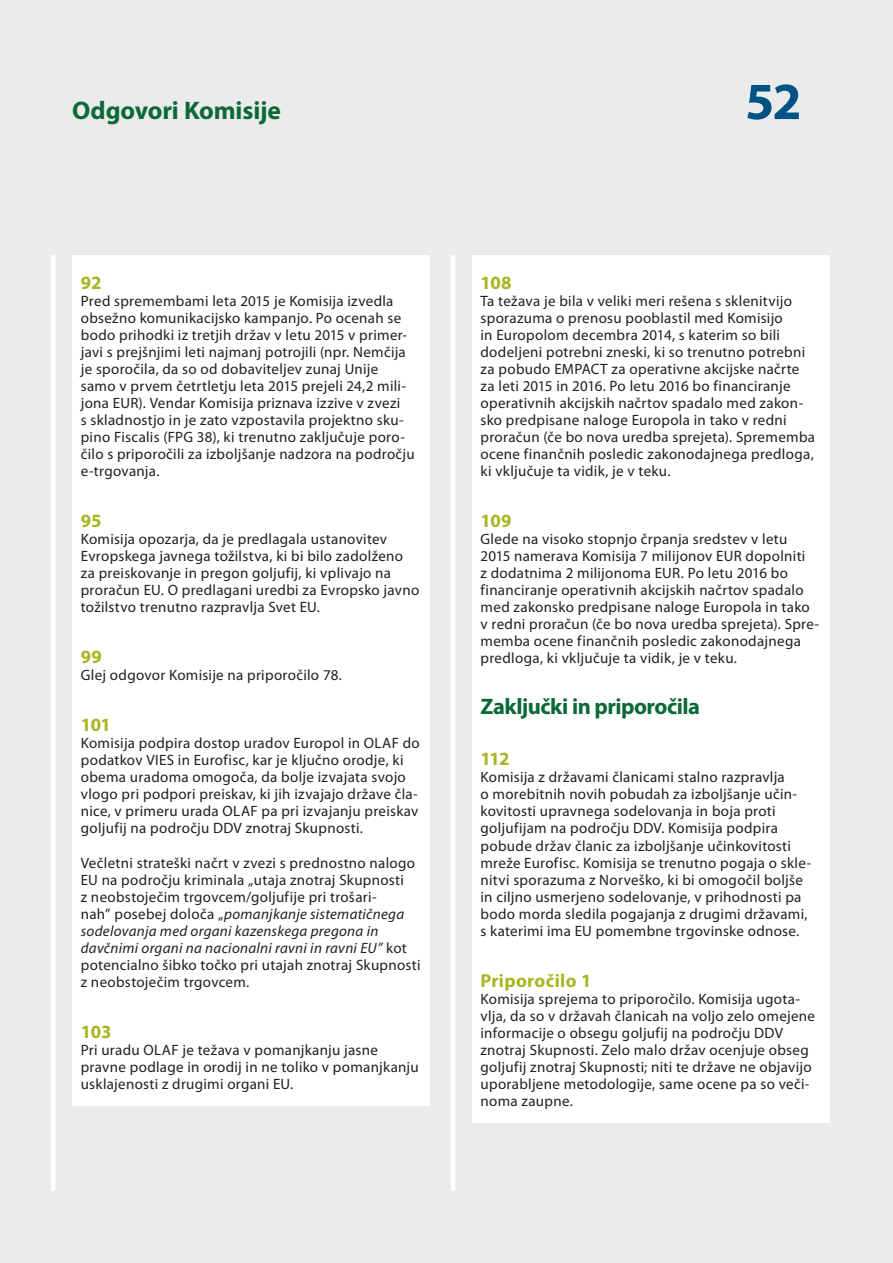
<style>
.page{position:relative;width:893px;height:1263px;background:#ebebeb}
.page>*{position:absolute;margin:0;border:0;box-sizing:border-box;transform-origin:0 0}
.t1{font:700 52.5px "Myriad Pro";color:#015386}
.t2{font:700 25.5px "Myriad Pro";letter-spacing:-.005em;color:#0b6938}
.K_02_-_REP_TITRE_1_1{font:700 22.5px "Myriad Pro";letter-spacing:-.02em;color:#0b6938}
.K_03_-_REP_CHIFFRE{font:700 18.75px "Myriad Pro";letter-spacing:.01em;color:#a7b621}
.K_04_-_REP_TEXTE_COU{font:15px/17px "Myriad Pro";letter-spacing:.02em;color:#231f20}
.s1{font-style:italic}
</style>
<div class="page">
<div style="left:51px;top:255px;width:5px;height:936px;background:#fff"></div>
<hr style="left:451px;top:255px;width:4px;height:936px;background:#fff">
<div style="left:472px;top:255px;width:357px;height:868px;background:#fff"></div>
<div style="left:72px;top:255px;width:357px;height:851px;background:#fff"></div>
<h2 class="t2" style="left:72px;top:94px;width:210px">Odgovori Komisije</h2>
<h1 class="t1" style="left:745px;top:67px;width:58px">52</h1>
<p class="K_03_-_REP_CHIFFRE" style="left:81px;top:271px;width:22px">92</p>
<p class="K_04_-_REP_TEXTE_COU" style="left:81px;top:292px;width:335px">Pred spremembami leta 2015 je Komisija izvedla obsežno komunikacijsko kampanjo. Po ocenah se bodo prihodki iz tretjih držav v letu 2015 v primer&shy;javi s prejšnjimi leti najmanj potrojili (npr. Nemčija je sporočila, da so od dobaviteljev zunaj Unije samo v prvem četrtletju leta 2015 prejeli 24,2 mili&shy;jona EUR). Vendar Komisija priznava izzive v zvezi<br>s skladnostjo in je zato vzpostavila projektno sku&shy;pino Fiscalis (FPG 38), ki trenutno zaključuje poro&shy;čilo s priporočili za izboljšanje nadzora na področju e-trgovanja.</p>
<p class="K_03_-_REP_CHIFFRE" style="left:81px;top:509px;width:22px">95</p>
<p class="K_04_-_REP_TEXTE_COU" style="left:81px;top:531px;width:340px">Komisija opozarja, da je predlagala ustanovitev Evropskega javnega tožilstva, ki bi bilo zadolženo za preiskovanje in pregon goljufij, ki vplivajo na proračun EU. O predlagani uredbi za Evropsko javno tožilstvo trenutno razpravlja Svet EU.</p>
<p class="K_03_-_REP_CHIFFRE" style="left:81px;top:645px;width:23px">99</p>
<p class="K_04_-_REP_TEXTE_COU" style="left:81px;top:667px;width:263px">Glej odgovor Komisije na priporočilo 78.</p>
<p class="K_03_-_REP_CHIFFRE" style="left:81px;top:713px;width:32px">101</p>
<p class="K_04_-_REP_TEXTE_COU" style="left:81px;top:735px;width:340px">Komisija podpira dostop uradov Europol in OLAF do podatkov VIES in Eurofisc, kar je ključno orodje, ki obema uradoma omogoča, da bolje izvajata svojo vlogo pri podpori preiskav, ki jih izvajajo države čla&shy;nice, v primeru urada OLAF pa pri izvajanju preiskav goljufij na področju DDV znotraj Skupnosti.</p>
<p class="K_04_-_REP_TEXTE_COU" style="left:81px;top:854px;width:341px">Večletni strateški načrt v zvezi s prednostno nalogo EU na področju kriminala „utaja znotraj Skupnosti<br>z neobstoječim trgovcem/goljufije pri trošari-<br>nah” posebej določa „<span class="s1">pomanjkanje sistematičnega sodelovanja med organi kazenskega pregona in davčnimi organi na nacionalni ravni in ravni EU”</span> kot potencialno šibko točko pri utajah znotraj Skupnosti z neobstoječim trgovcem.</p>
<p class="K_03_-_REP_CHIFFRE" style="left:81px;top:1019px;width:32px">103</p>
<p class="K_04_-_REP_TEXTE_COU" style="left:81px;top:1041px;width:339px">Pri uradu OLAF je težava v pomanjkanju jasne pravne podlage in orodij in ne toliko v pomanjkanju usklajenosti z drugimi organi EU.</p>
<p class="K_03_-_REP_CHIFFRE" style="left:480px;top:271px;width:33px">108</p>
<p class="K_04_-_REP_TEXTE_COU" style="left:480px;top:292px;width:336px">Ta težava je bila v veliki meri rešena s sklenitvijo sporazuma o prenosu pooblastil med Komisijo<br>in Europolom decembra 2014, s katerim so bili dodeljeni potrebni zneski, ki so trenutno potrebni za pobudo EMPACT za operativne akcijske načrte za leti 2015 in 2016. Po letu 2016 bo financiranje operativnih akcijskih načrtov spadalo med zakon&shy;sko predpisane naloge Europola in tako v redni proračun (če bo nova uredba sprejeta). Sprememba ocene finančnih posledic zakonodajnega predloga, ki vključuje ta vidik, je v teku.</p>
<p class="K_03_-_REP_CHIFFRE" style="left:480px;top:509px;width:33px">109</p>
<p class="K_04_-_REP_TEXTE_COU" style="left:480px;top:531px;width:340px">Glede na visoko stopnjo črpanja sredstev v letu 2015 namerava Komisija 7 milijonov EUR dopolniti<br>z dodatnima 2 milijonoma EUR. Po letu 2016 bo financiranje operativnih akcijskih načrtov spadalo med zakonsko predpisane naloge Europola in tako v redni proračun (če bo nova uredba sprejeta). Spre&shy;memba ocene finančnih posledic zakonodajnega predloga, ki vključuje ta vidik, je v teku.</p>
<p class="K_02_-_REP_TITRE_1_1" style="left:480px;top:692px;width:221px">Zaključki in priporočila</p>
<p class="K_03_-_REP_CHIFFRE" style="left:480px;top:747px;width:30px">112</p>
<p class="K_04_-_REP_TEXTE_COU" style="left:480px;top:769px;width:332px">Komisija z državami članicami stalno razpravlja<br>o morebitnih novih pobudah za izboljšanje učin&shy;kovitosti upravnega sodelovanja in boja proti goljufijam na področju DDV. Komisija podpira pobude držav članic za izboljšanje učinkovitosti mreže Eurofisc. Komisija se trenutno pogaja o skle&shy;nitvi sporazuma z Norveško, ki bi omogočil boljše in ciljno usmerjeno sodelovanje, v prihodnosti pa bodo morda sledila pogajanja z drugimi državami, s katerimi ima EU pomembne trgovinske odnose.</p>
<p class="K_03_-_REP_CHIFFRE" style="left:480px;top:968px;width:112px">Priporočilo 1</p>
<p class="K_04_-_REP_TEXTE_COU" style="left:480px;top:990px;width:336px">Komisija sprejema to priporočilo. Komisija ugota&shy;vlja, da so v državah članicah na voljo zelo omejene informacije o obsegu goljufij na področju DDV znotraj Skupnosti. Zelo malo držav ocenjuje obseg goljufij znotraj Skupnosti; niti te države ne objavijo uporabljene metodologije, same ocene pa so veči&shy;noma zaupne.</p>
</div>
